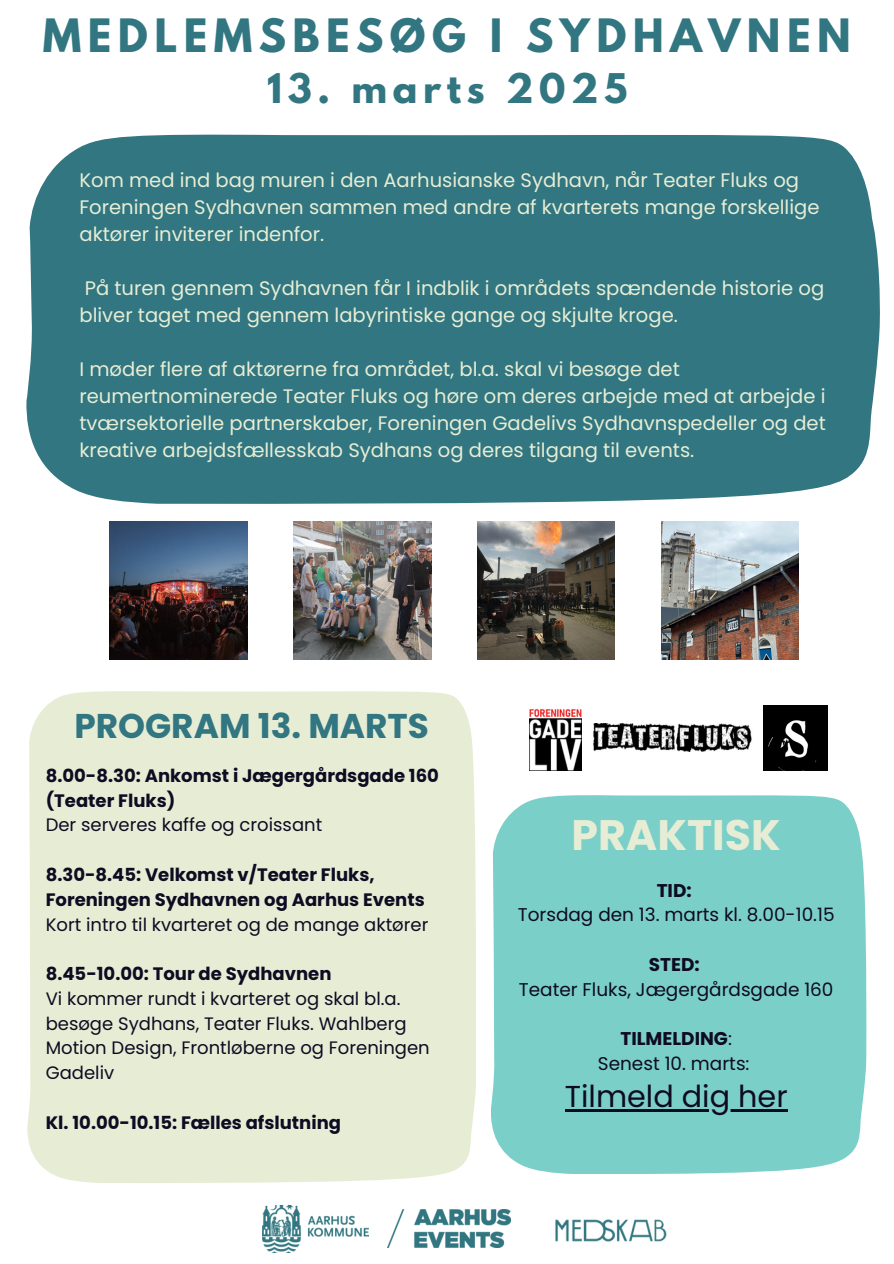
<style>
.page{position:relative;width:894px;height:1264px;background:#fff}
.page>*{position:absolute;margin:0;border:0;box-sizing:border-box;transform-origin:0 0}
.t1{font:700 42.6px "Poppins";color:#e7edd5}
.t2{font:700 40.65px "League Spartan";letter-spacing:.155em;color:#317680}
.t3{font:700 36.15px "League Spartan";letter-spacing:.155em;color:#317680}
.t4{font:700 34.35px "Poppins";color:#317680}
.t5{font:30.15px "Poppins";color:#0e0b22}
.t6{font:19.5px/27px "Poppins";color:#e7edd5}
.t7{font:18.45px/24.8px "Poppins";color:#0e0b22;text-align:center}
.t8{font:700 18px/24.8px "Poppins";color:#0e0b22}
.t9{font:18px/24.8px "Poppins";color:#0e0b22}
.s1{font-weight:400}
.s2{font-weight:700}
</style>
<div class="page">
<img style="left:387px;top:1209px;width:123px;height:37px">
<img style="left:555px;top:1219px;width:112px;height:23px">
<img style="left:262px;top:1205px;width:106px;height:47px">
<div style="left:26px;top:135px;width:853px;height:369px;background:#317680"></div>
<div style="left:27px;top:691px;width:449px;height:491px;background:#e7edd5"></div>
<div style="left:491px;top:795px;width:375px;height:379px;background:#7acfc8"></div>
<hr style="left:564px;top:1109px;width:223px;height:2px;background:#0e0b22">
<img style="left:763px;top:706px;width:64px;height:64px">
<img style="left:529px;top:708px;width:52px;height:62px">
<img style="left:593px;top:723px;width:159px;height:28px">
<img style="left:661px;top:522px;width:137px;height:137px">
<img style="left:110px;top:522px;width:137px;height:137px">
<img style="left:293px;top:522px;width:138px;height:137px">
<img style="left:477px;top:522px;width:137px;height:137px">
<p class="t2" style="left:43px;top:16px;width:809px">MEDLEMSBESØG I SYDHAVNEN</p>
<p class="t3" style="left:267px;top:70px;width:361px">13. marts 2025</p>
<h1 class="t6" style="left:79px;top:166px;width:741px">Kom med ind bag muren i den Aarhusianske Sydhavn, når Teater Fluks og<br>Foreningen Sydhavnen sammen med andre af kvarterets mange forskellige aktører inviterer indenfor.</h1>
<h4 class="t6" style="left:79px;top:274px;width:746px">På turen gennem Sydhavnen får I indblik i områdets spændende historie og bliver taget med gennem labyrintiske gange og skjulte kroge.</h4>
<h4 class="t6" style="left:79px;top:355px;width:747px">I møder flere af aktørerne fra området, bl.a. skal vi besøge det reumertnominerede Teater Fluks og høre om deres arbejde med at arbejde i tværsektorielle partnerskaber, Foreningen Gadelivs Sydhavnspedeller og det kreative arbejdsfællesskab Sydhans og deres tilgang til events.</h4>
<p class="t4" style="left:74px;top:702px;width:356px">PROGRAM 13. MARTS</p>
<h4 class="t8" style="left:46px;top:763px;width:394px">8.00-8.30: Ankomst i Jægergårdsgade 160 (Teater Fluks)<br><span class="s1">Der serveres kaffe og croissant</span></h4>
<p class="t8" style="left:46px;top:862px;width:384px">8.30-8.45: Velkomst v/Teater Fluks,<br>Foreningen Sydhavnen og Aarhus Events<br><span class="s1">Kort intro til kvarteret og de mange aktører</span></p>
<p class="t9" style="left:46px;top:961px;width:385px"><span class="s2">8.45-10.00: Tour de Sydhavnen<br></span>Vi kommer rundt i kvarteret og skal bl.a. besøge Sydhans, Teater Fluks. Wahlberg<br>Motion Design, Frontløberne og Foreningen<br>Gadeliv</p>
<p class="t8" style="left:46px;top:1109px;width:297px">Kl. 10.00-10.15: Fælles afslutning</p>
<h3 class="t1" style="left:571px;top:805px;width:211px">PRAKTISK</h3>
<h2 class="t7" style="left:517px;top:877px;width:318px"><span class="s2">TID:<br></span>Torsdag den 13. marts kl. 8.00-10.15</h2>
<h4 class="t7" style="left:518px;top:952px;width:316px"><span class="s2">STED:<br></span>Teater Fluks, Jægergårdsgade 160</h4>
<h4 class="t7" style="left:597px;top:1026px;width:153px"><span class="s2">TILMELDING</span>:<br>Senest 10. marts:</h4>
<h4 class="t5" style="left:564px;top:1075px;width:224px">Tilmeld dig her</h4>
</div>
